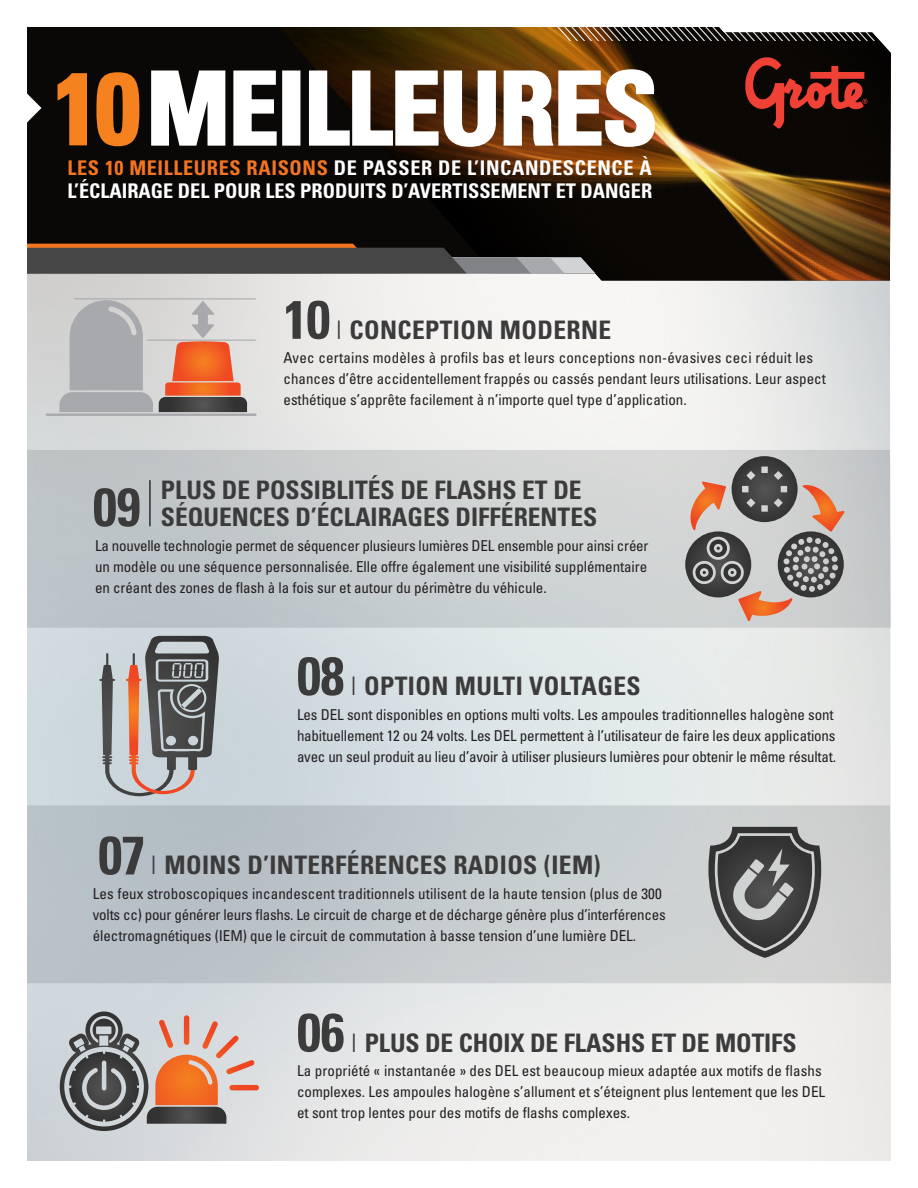
<style>
.page{position:relative;width:918px;height:1188px;background:#fff}
.page>*{position:absolute;margin:0;border:0;box-sizing:border-box;transform-origin:0 0}
.t1{font:700 condensed 99.6px "Univers";letter-spacing:-.01em;color:#fff}
.t2{font:700 condensed 54px "Univers";color:#3c3b3c}
.t3{font:700 condensed 25.5px/27px "Univers";color:#3c3b3c}
.t4{font:700 condensed 20.25px/22.8px "Univers";color:#fff}
.t5{font:condensed 15px/21px "Univers";color:#231f20}
.s1{color:#f5821f}
.s2{color:#f37421}
.s3{font-size:54px}
.s4{font-weight:400}
</style>
<div class="page">
<img style="left:27px;top:281px;width:864px;height:880px">
<svg style="left:27px;top:805px;width:864px;height:178px;background:#c2c8cc"></svg>
<svg style="left:27px;top:450px;width:864px;height:178px;background:#c7cccd"></svg>
<svg style="left:99px;top:636px;width:120px;height:160px;background:#969393"></svg>
<svg style="left:685px;top:456px;width:160px;height:166px;background:#a49994"></svg>
<div style="left:229px;top:1085px;width:30px;height:5px;background:#ee4623;border-radius:3px"></div>
<svg style="left:60px;top:1011px;width:195px;height:120px;background:#ad9b94"></svg>
<svg style="left:708px;top:827px;width:113px;height:131px;background:#737474"></svg>
<div style="left:27px;top:27px;width:252px;height:254px;background:#0a0806"></div>
<img style="left:279px;top:27px;width:612px;height:254px">
<hr style="left:47px;top:414px;width:208px;height:2px;background:#a7a9ac">
<hr style="left:74px;top:299px;width:181px;height:1px;background:#a7a9ac">
<hr style="left:147px;top:340px;width:108px;height:1px;background:#a7a9ac">
<svg style="left:59px;top:300px;width:94px;height:112px;background:#b3b4b6"></svg>
<svg style="left:159px;top:382px;width:88px;height:30px;background:#965e48"></svg>
<svg style="left:177px;top:301px;width:52px;height:46px;background:#d4c2bc"></svg>
<hr style="left:149px;top:480px;width:2px;height:46px;background:#3c3b3c">
<svg style="left:27px;top:244px;width:568px;height:29px;background:#554b45"></svg>
<svg style="left:55px;top:72px;width:33px;height:75px;background:#3b210b"></svg>
<svg style="left:95px;top:71px;width:46px;height:77px;background:#40240b"></svg>
<svg style="left:150px;top:69px;width:128px;height:78px"></svg>
<div style="left:282px;top:71px;width:18px;height:75px;border:3px solid #fff"></div>
<svg style="left:307px;top:27px;width:584px;height:121px;background:#553a27"></svg>
<svg style="left:27px;top:85px;width:15px;height:46px"></svg>
<p class="t1" style="left:54px;top:48px;width:605px"><span class="s1">10</span>MEILLEURES</p>
<p class="t4" style="left:68px;top:156px;width:586px"><span class="s2">LES 10 MEILLEURES RAISONS</span> DE PASSER DE L’INCANDESCENCE À<br>L’ÉCLAIRAGE DEL POUR LES PRODUITS D’AVERTISSEMENT ET DANGER</p>
<p class="t3" style="left:284px;top:316px;width:329px"><span class="s3">10</span> <span class="s4">|</span> CONCEPTION MODERNE</p>
<p class="t5" style="left:284px;top:347px;width:544px">Avec certains modèles à profils bas et leurs conceptions non-évasives ceci réduit les chances d’être accidentellement frappés ou cassés pendant leurs utilisations. Leur aspect esthétique s’apprête facilement à n’importe quel type d’application.</p>
<p class="t2" style="left:93px;top:474px;width:49px">09</p>
<p class="t3" style="left:161px;top:476px;width:438px">PLUS DE POSSIBLITÉS DE FLASHS ET DE<br>SÉQUENCES D’ÉCLAIRAGES DIFFÉRENTES</p>
<p class="t5" style="left:95px;top:534px;width:555px;text-align:justify">La nouvelle technologie permet de séquencer plusieurs lumières DEL ensemble pour ainsi créer un modèle ou une séquence personnalisée. Elle offre également une visibilité supplémentaire en créant des zones de flash à la fois sur et autour du périmètre du véhicule.</p>
<p class="t3" style="left:297px;top:672px;width:345px"><span class="s3">08</span> <span class="s4">|</span> OPTION MULTI VOLTAGES</p>
<p class="t5" style="left:297px;top:703px;width:541px">Les DEL sont disponibles en options multi volts. Les ampoules traditionnelles halogène sont habituellement 12 ou 24 volts. Les DEL permettent à l’utilisateur de faire les deux applications avec un seul produit au lieu d’avoir à utiliser plusieurs lumières pour obtenir le même résultat.</p>
<p class="t3" style="left:98px;top:852px;width:504px"><span class="s3">07</span> <span class="s4">|</span> MOINS D’INTERFÉRENCES RADIOS (IEM)</p>
<p class="t5" style="left:93px;top:883px;width:574px">Les feux stroboscopiques incandescent traditionnels utilisent de la haute tension (plus de 300 volts cc) pour générer leurs flashs. Le circuit de charge et de décharge génère plus d’interférences électromagnétiques (IEM) que le circuit de commutation à basse tension d’une lumière DEL.</p>
<p class="t3" style="left:297px;top:1029px;width:501px"><span class="s3">06</span> <span class="s4">|</span> PLUS DE CHOIX DE FLASHS ET DE MOTIFS</p>
<p class="t5" style="left:297px;top:1060px;width:530px">La propriété « instantanée » des DEL est beaucoup mieux adaptée aux motifs de flashs complexes. Les ampoules halogène s’allument et s’éteignent plus lentement que les DEL et sont trop lentes pour des motifs de flashs complexes.</p>
</div>
